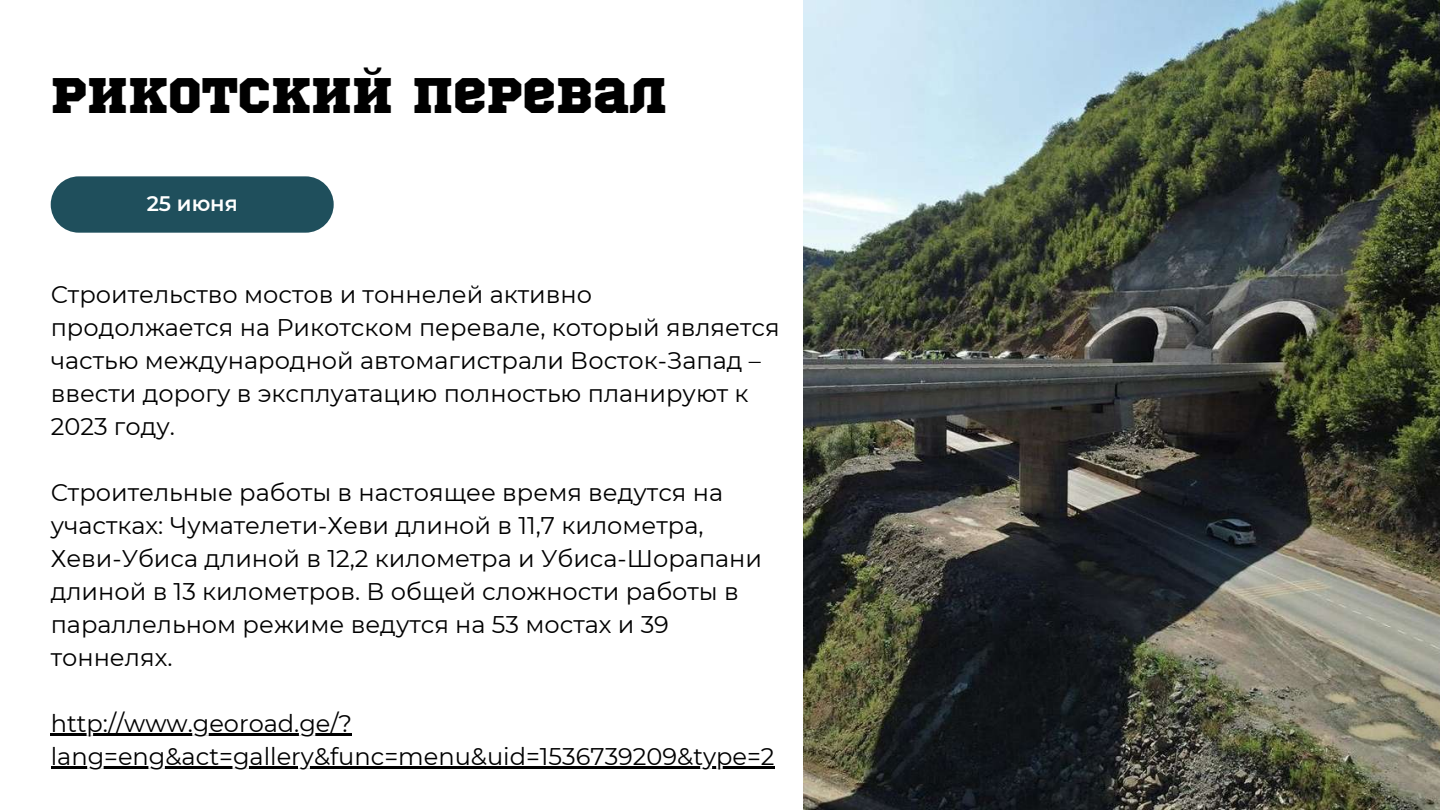
<style>
.page{position:relative;width:1440px;height:810px;background:#fff}
.page>*{position:absolute;margin:0;border:0;box-sizing:border-box;transform-origin:0 0}
.t1{font:49.7px "Sports World";color:#000}
.t2{font:24.1px/33px "Montserrat";color:#000}
.t3{font:600 21px "Montserrat";color:#fff}
</style>
<div class="page">
<div style="left:51px;top:176px;width:283px;height:57px;background:#1f4f5c;border-radius:28px"></div>
<img style="left:804px;top:0;width:636px;height:810px">
<hr style="left:51px;top:733px;width:301px;height:2px;background:#000">
<hr style="left:51px;top:766px;width:724px;height:2px;background:#000">
<h1 class="t1" style="left:51px;top:73px;width:618px">Рикотский перевал</h1>
<p class="t3" style="left:147px;top:191px;width:93px">25 июня</p>
<p class="t2" style="left:51px;top:277px;width:730px">Строительство мостов и тоннелей активно продолжается на Рикотском перевале, который является частью международной автомагистрали Восток-Запад – ввести дорогу в эксплуатацию полностью планируют к 2023 году.</p>
<p class="t2" style="left:51px;top:475px;width:713px">Строительные работы в настоящее время ведутся на участках: Чумателети-Хеви длиной в 11,7 километра, Хеви-Убиса длиной в 12,2 километра и Убиса-Шорапани длиной в 13 километров. В общей сложности работы в параллельном режиме ведутся на 53 мостах и 39 тоннелях.</p>
<p class="t2" style="left:51px;top:706px;width:725px">http://www.georoad.ge/? lang=eng&amp;act=gallery&amp;func=menu&amp;uid=1536739209&amp;type=2</p>
</div>
